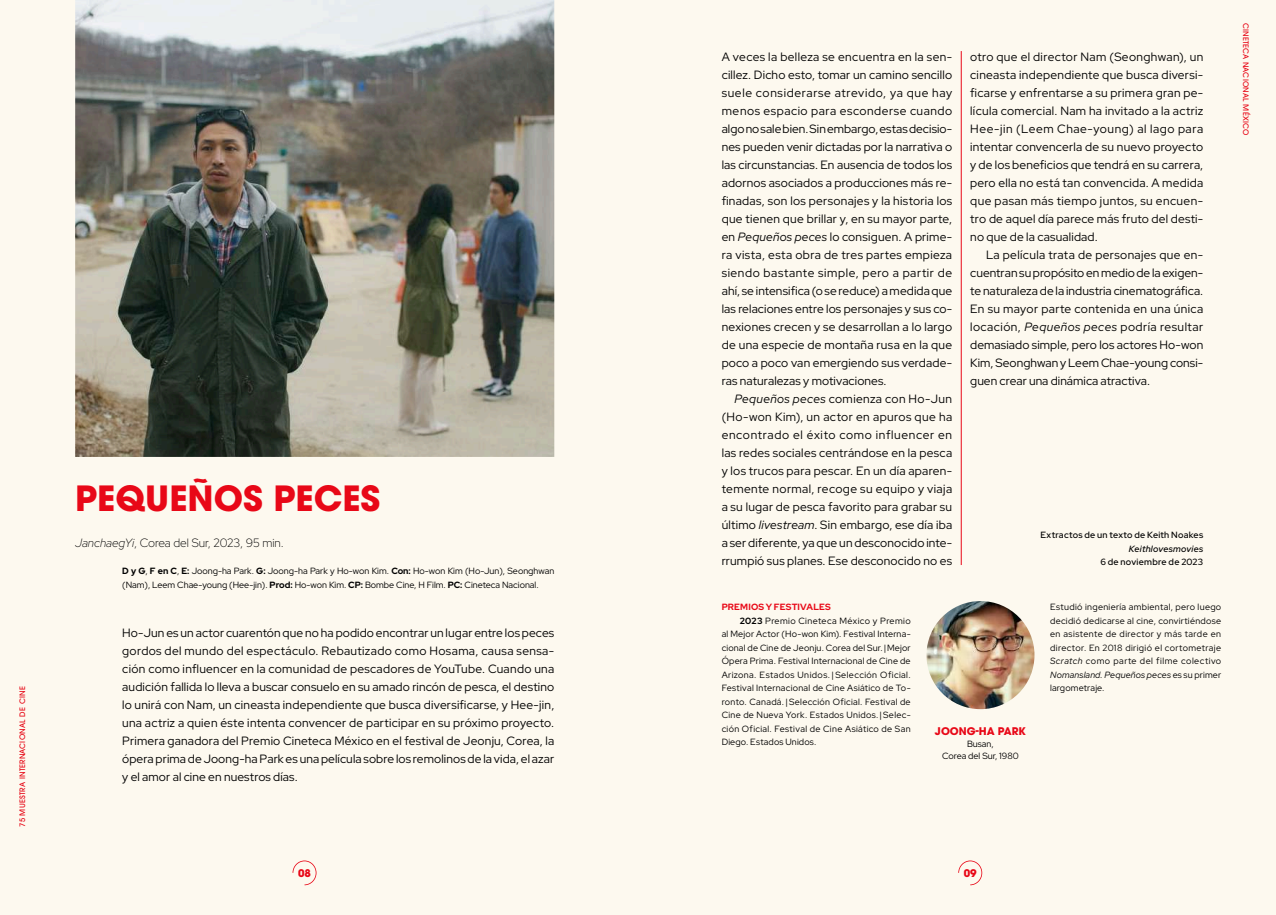
<style>
.page{position:relative;width:1276px;height:915px;background:#fff}
.page>*{position:absolute;margin:0;border:0;box-sizing:border-box;transform-origin:0 0}
.t1{font:700 34.5px "ITC Avant Garde Pro";color:#e80817}
.t2{font:12px/18px "Red Hat Display";letter-spacing:.01em;color:#000;text-align:justify}
.t3{font:300 12px "Red Hat Display";color:#000}
.t4{font:700 10.5px "ITC Avant Garde Pro";color:#e80817}
.t5{font:9px/13.5px "Red Hat Display";letter-spacing:.025em;color:#000;text-align:justify}
.t6{font:9px/13.5px "Red Hat Display";color:#000}
.t7{font:600 9px "Red Hat Display";letter-spacing:.03em;color:#000}
.t8{font:9px "Red Hat Display";letter-spacing:.045em;color:#000}
.t9{font:700 9px "Red Hat Display";letter-spacing:.02em;color:#e80817}
.t10{font:italic 600 9px "Red Hat Display";letter-spacing:.025em;color:#000}
.t11{font:500 7.5px "ITC Avant Garde Pro";letter-spacing:.03em;color:#e80817}
.s1{font-style:italic}
.s2{font-weight:700}
</style>
<div class="page">
<div style="left:638px;top:0;width:638px;height:914px;background:#fdf9ef"></div>
<div style="left:0;top:0;width:638px;height:914px;background:#fdf9ef"></div>
<svg style="left:958px;top:860px;width:24px;height:24px"></svg>
<svg style="left:292px;top:860px;width:24px;height:24px"></svg>
<img style="left:75px;top:0;width:479px;height:457px">
<hr style="left:961px;top:51px;width:1px;height:514px;background:#e80817">
<img style="left:926px;top:601px;width:108px;height:108px;border-radius:54px">
<p class="t11" style="left:18px;top:826px;width:142px;rotate:-90deg">75 MUESTRA INTERNACIONAL DE CINE</p>
<h1 class="t1" style="left:75px;top:475px;width:307px">PEQUEÑOS PECES</h1>
<p class="t3" style="left:75px;top:534px;width:210px"><span class="s1">JanchaegYi</span>, Corea del Sur, 2023, 95 min.</p>
<p class="t6" style="left:122px;top:564px;width:433px"><span class="s2">D y G</span>, <span class="s2">F en C</span>, <span class="s2">E:</span> Joong-ha Park. <span class="s2">G:</span> Joong-ha Park y Ho-won Kim. <span class="s2">Con:</span> Ho-won Kim (Ho-Jun), Seonghwan (Nam), Leem Chae-young (Hee-jin). <span class="s2">Prod:</span> Ho-won Kim. <span class="s2">CP:</span> Bombe Cine, H Film. <span class="s2">PC:</span> Cineteca Nacional.</p>
<p class="t2" style="left:122px;top:623px;width:433px">Ho-Jun es un actor cuarentón que no ha podido encontrar un lugar entre los peces gordos del mundo del espectáculo. Rebautizado como Hosama, causa sensa&shy;ción como influencer en la comunidad de pescadores de YouTube. Cuando una audición fallida lo lleva a buscar consuelo en su amado rincón de pesca, el destino lo unirá con Nam, un cineasta independiente que busca diversificarse, y Hee-jin, una actriz a quien éste intenta convencer de participar en su próximo proyecto.<br>Primera ganadora del Premio Cineteca México en el festival de Jeonju, Corea, la ópera prima de Joong-ha Park es una película sobre los remolinos de la vida, el azar y el amor al cine en nuestros días.</p>
<p class="t2" style="left:721px;top:47px;width:232px">A veces la belleza se encuentra en la sen&shy;cillez. Dicho esto, tomar un camino sencillo suele considerarse atrevido, ya que hay menos espacio para esconderse cuando algo no sale bien. Sin embargo, estas decisio&shy;nes pueden venir dictadas por la narrativa o las circunstancias. En ausencia de todos los adornos asociados a producciones más re&shy;finadas, son los personajes y la historia los que tienen que brillar y, en su mayor parte, en <span class="s1">Pequeños peces</span> lo consiguen. A prime&shy;ra vista, esta obra de tres partes empieza siendo bastante simple, pero a partir de ahí, se intensifica (o se reduce) a medida que las relaciones entre los personajes y sus co&shy;nexiones crecen y se desarrollan a lo largo de una especie de montaña rusa en la que poco a poco van emergiendo sus verdade&shy;ras naturalezas y motivaciones.</p>
<p class="t2" style="left:721px;top:389px;width:232px;text-indent:13px"><span class="s1">Pequeños peces</span> comienza con Ho-Jun (Ho-won Kim), un actor en apuros que ha encontrado el éxito como influencer en las redes sociales centrándose en la pesca y los trucos para pescar. En un día aparen&shy;temente normal, recoge su equipo y viaja a su lugar de pesca favorito para grabar su último <span class="s1">livestream</span>. Sin embargo, ese día iba a ser diferente, ya que un desconocido inte&shy;rrumpió sus planes. Ese desconocido no es</p>
<p class="t2" style="left:970px;top:47px;width:234px">otro que el director Nam (Seonghwan), un cineasta independiente que busca diversi&shy;ficarse y enfrentarse a su primera gran pe&shy;lícula comercial. Nam ha invitado a la actriz Hee-jin (Leem Chae-young) al lago para intentar convencerla de su nuevo proyecto y de los beneficios que tendrá en su carrera, pero ella no está tan convencida. A medida que pasan más tiempo juntos, su encuen&shy;tro de aquel día parece más fruto del desti&shy;no que de la casualidad.</p>
<p class="t2" style="left:970px;top:245px;width:234px;text-indent:16px">La película trata de personajes que en&shy;cuentran su propósito en medio de la exigen&shy;te naturaleza de la industria cinematográfica.<br>En su mayor parte contenida en una única locación, <span class="s1">Pequeños peces</span> podría resultar demasiado simple, pero los actores Ho-won Kim, Seonghwan y Leem Chae-young consi&shy;guen crear una dinámica atractiva.</p>
<p class="t7" style="left:1040px;top:529px;width:164px">Extractos de un texto de Keith Noakes</p>
<p class="t10" style="left:1129px;top:542px;width:76px">Keithlovesmovies</p>
<p class="t7" style="left:1100px;top:556px;width:104px">6 de noviembre de 2023</p>
<p class="t9" style="left:721px;top:601px;width:111px">PREMIOS Y FESTIVALES</p>
<p class="t5" style="left:739px;top:613px;width:172px"><span class="s2">2023</span> Premio Cineteca México y Premio</p>
<p class="t5" style="left:721px;top:627px;width:190px">al Mejor Actor (Ho-won Kim). Festival Interna-</p>
<p class="t5" style="left:721px;top:640px;width:190px">cional de Cine de Jeonju. Corea del Sur.|Mejor</p>
<p class="t5" style="left:721px;top:654px;width:190px">Ópera Prima. Festival Internacional de Cine de</p>
<p class="t8" style="left:721px;top:668px;width:190px">Arizona. Estados Unidos. | Selección Oficial.</p>
<p class="t5" style="left:721px;top:681px;width:190px">Festival Internacional de Cine Asiático de To-</p>
<p class="t5" style="left:721px;top:694px;width:190px">ronto. Canadá.|Selección Oficial. Festival de</p>
<p class="t5" style="left:721px;top:708px;width:190px">Cine de Nueva York. Estados Unidos.|Selec-</p>
<p class="t5" style="left:721px;top:721px;width:190px">ción Oficial. Festival de Cine Asiático de San</p>
<p class="t5" style="left:721px;top:735px;width:96px">Diego. Estados Unidos.</p>
<p class="t4" style="left:935px;top:723px;width:92px">JOONG-HA PARK</p>
<p class="t6" style="left:942px;top:737px;width:78px;line-height:12px;text-align:center">Busan,<br>Corea del Sur, 1980</p>
<p class="t5" style="left:1050px;top:600px;width:173px">Estudió ingeniería ambiental, pero luego decidió dedicarse al cine, convirtiéndose en asistente de director y más tarde en director. En 2018 dirigió el cortometraje <span class="s1">Scratch c</span>omo parte del filme colectivo <span class="s1">Nomansland. Pequeños peces</span> es su primer largometraje.</p>
<p class="t11" style="left:1250px;top:23px;width:114px;rotate:90deg">CINETECA NACIONAL MÉXICO</p>
<p class="t4" style="left:298px;top:865px;width:14px">08</p>
<p class="t4" style="left:963px;top:865px;width:14px">09</p>
</div>
